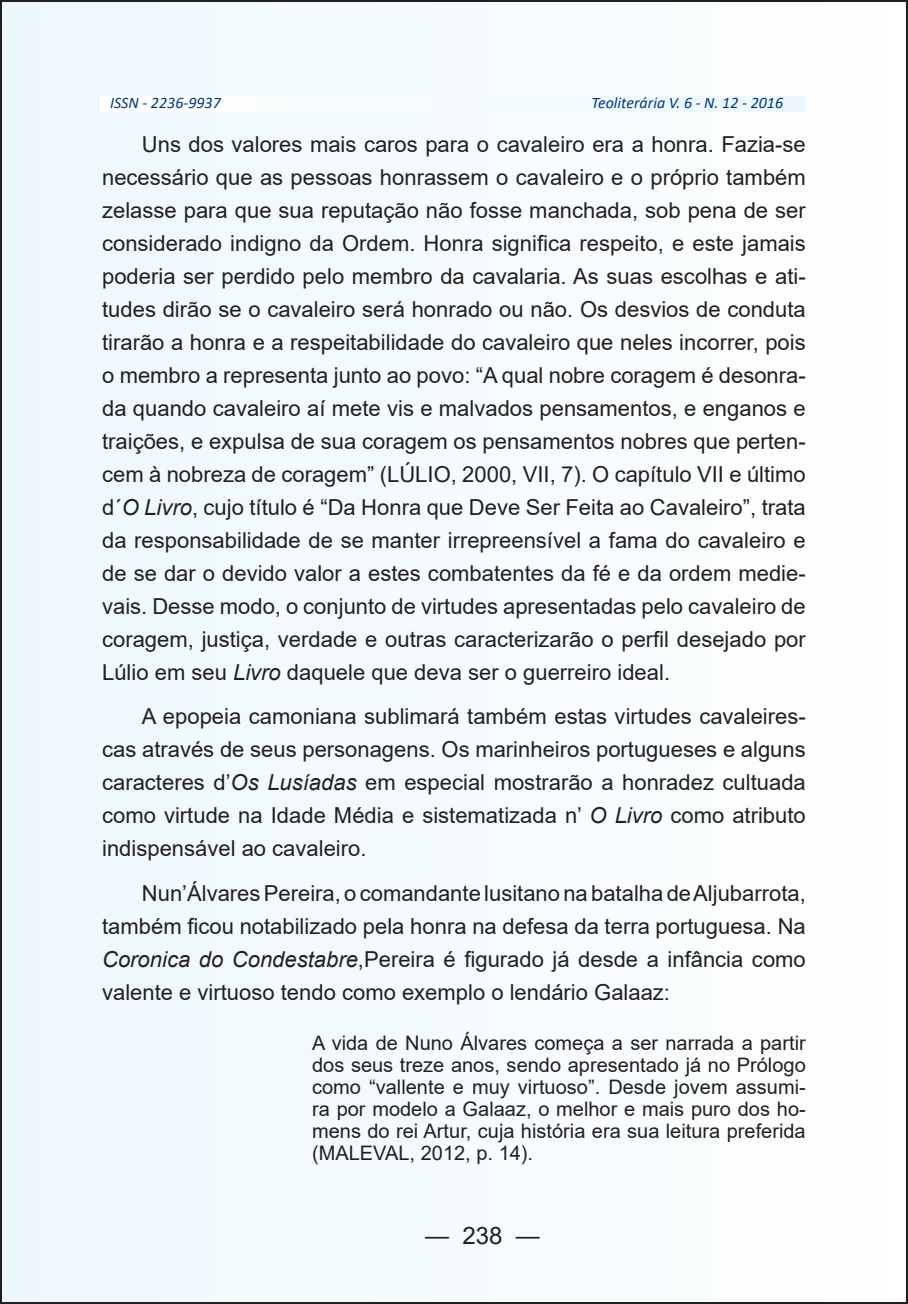
<style>
.page{position:relative;width:908px;height:1304px;background:#fff}
.page>*{position:absolute;margin:0;border:0;box-sizing:border-box;transform-origin:0 0}
.t1{font:24px "Arial";color:#231f20}
.t2{font:22px/33px "Arial";color:#231f20;text-align:justify}
.txt_citação{font:20px/22px "Arial";color:#231f20;text-align:justify}
.t3{font:italic 16px "Calibri";color:#003882}
.s1{font-style:italic}
</style>
<div class="page">
<div style="left:1px;top:1px;width:905px;height:1302px;background:#f6fbfe"></div>
<p class="t3" style="left:110px;top:92px;width:112px">ISSN - 2236-9937</p>
<p class="t3" style="left:591px;top:92px;width:193px">Teoliterária V. 6 - N. 12 - 2016</p>
<p class="t2" style="left:102px;top:128px;width:705px;text-indent:40px">Uns dos valores mais caros para o cavaleiro era a honra. Fazia-se necessário que as pessoas honrassem o cavaleiro e o próprio também zelasse para que sua reputação não fosse manchada, sob pena de ser considerado indigno da Ordem. Honra significa respeito, e este jamais poderia ser perdido pelo membro da cavalaria. As suas escolhas e ati&shy;tudes dirão se o cavaleiro será honrado ou não. Os desvios de conduta tirarão a honra e a respeitabilidade do cavaleiro que neles incorrer, pois o membro a representa junto ao povo: “A qual nobre coragem é desonra&shy;da quando cavaleiro aí mete vis e malvados pensamentos, e enganos e traições, e expulsa de sua coragem os pensamentos nobres que perten&shy;cem à nobreza de coragem” (LÚLIO, 2000, VII, 7). O capítulo VII e último d´<span class="s1">O Livro</span>, cujo título é “Da Honra que Deve Ser Feita ao Cavaleiro”, trata da responsabilidade de se manter irrepreensível a fama do cavaleiro e de se dar o devido valor a estes combatentes da fé e da ordem medie&shy;vais. Desse modo, o conjunto de virtudes apresentadas pelo cavaleiro de coragem, justiça, verdade e outras caracterizarão o perfil desejado por Lúlio em seu <span class="s1">Livro</span> daquele que deva ser o guerreiro ideal.</p>
<p class="t2" style="left:102px;top:700px;width:704px;text-indent:40px">A epopeia camoniana sublimará também estas virtudes cavaleires&shy;cas através de seus personagens. Os marinheiros portugueses e alguns caracteres d’<span class="s1">Os Lusíadas</span> em especial mostrarão a honradez cultuada como virtude na Idade Média e sistematizada n’ <span class="s1">O Livro</span> como atributo indispensável ao cavaleiro.</p>
<p class="t2" style="left:102px;top:876px;width:704px;text-indent:40px">Nun’Álvares Pereira, o comandante lusitano na batalha de Aljubarrota, também ficou notabilizado pela honra na defesa da terra portuguesa. Na <span class="s1">Coronica do Condestabre</span>,Pereira é figurado já desde a infância como valente e virtuoso tendo como exemplo o lendário Galaaz:</p>
<p class="txt_citação" style="left:312px;top:1032px;width:495px">A vida de Nuno Álvares começa a ser narrada a partir dos seus treze anos, sendo apresentado já no Prólogo como “vallente e muy virtuoso”. Desde jovem assumi&shy;ra por modelo a Galaaz, o melhor e mais puro dos ho&shy;mens do rei Artur, cuja história era sua leitura preferida (MALEVAL, 2012, p. 14).</p>
<p class="t1" style="left:425px;top:1218px;width:116px">— 238 —</p>
</div>
